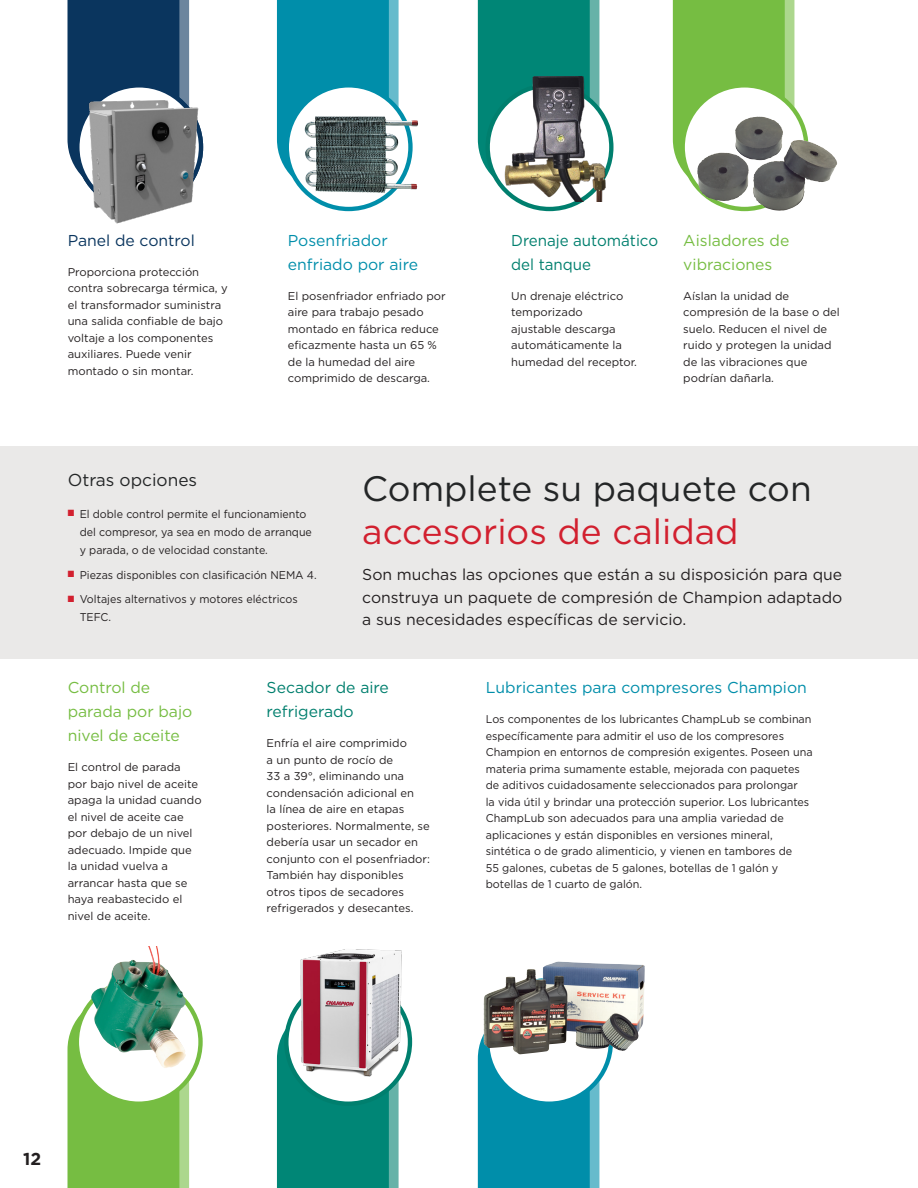
<style>
.page{position:relative;width:918px;height:1188px;background:#fff}
.page>*{position:absolute;margin:0;border:0;box-sizing:border-box;transform-origin:0 0}
.Top_Heading_24_-_for{font:35.25px/43.5px "Gotham";color:#242627}
.Heading_12{font:17.25px "Gotham";color:#242627}
.t1{font:700 17.25px "Gotham";color:#231f20}
.Body_Text_11_-_Main{font:15.75px/22.5px "Gotham";color:#231f20;text-align:justify}
.Body_Text_11_-_Main-2{font:15.75px/24px "Gotham";color:#008eaa}
.Body_Text_11_-_Main-3{font:15.75px/24px "Gotham";color:#76bd42}
.Body_Text_11_-_Main-4{font:15.75px/24px "Gotham";color:#007f6e;scale:.96 1}
.Body_Text_11_-_Main-5{font:15.75px/24px "Gotham";color:#007f6e}
.Body_Text_11_-_Main-6{font:15.75px "Gotham";color:#0a355e}
.Body_Text_8_-_captio{font:11.25px/16.5px "Gotham";color:#231f20}
.Body_Text_8_-_captio-2{font:11.25px/16.5px "Gotham";color:#231f20;scale:.96 1}
.Body_Text_8_-_captio-3{font:11.25px/18px "Gotham";color:#231f20;scale:.95 1}
.Body_Text_11_-_Main-7{font:11.25px/16.5px "Gotham";color:#231f20}
.s1{color:#d2202f}
</style>
<div class="page">
<div style="left:0;top:447px;width:918px;height:212px;background:#eae9e8"></div>
<svg style="left:68px;top:0;width:121px;height:181px;background:#163e65"></svg>
<svg style="left:478px;top:0;width:121px;height:177px;background:#0b8b7b"></svg>
<svg style="left:488px;top:85px;width:123px;height:124px"></svg>
<div style="left:486px;top:83px;width:128px;height:128px;border:4px solid #007f6e;border-radius:50%"></div>
<svg style="left:673px;top:0;width:121px;height:193px;background:#7fc14e"></svg>
<svg style="left:683px;top:85px;width:123px;height:124px"></svg>
<div style="left:681px;top:83px;width:128px;height:128px;border:4px solid #76bd42;border-radius:50%"></div>
<svg style="left:68px;top:996px;width:121px;height:192px;background:#7fc14f"></svg>
<svg style="left:77px;top:980px;width:124px;height:124px"></svg>
<div style="left:75px;top:978px;width:128px;height:128px;border:4px solid #76bd42;border-radius:50%"></div>
<svg style="left:277px;top:0;width:122px;height:193px;background:#1296b0"></svg>
<svg style="left:287px;top:85px;width:123px;height:124px"></svg>
<div style="left:285px;top:83px;width:128px;height:128px;border:4px solid #008eaa;border-radius:50%"></div>
<svg style="left:277px;top:1011px;width:122px;height:177px;background:#0f8c7d"></svg>
<svg style="left:286px;top:980px;width:124px;height:124px"></svg>
<div style="left:284px;top:978px;width:128px;height:128px;border:4px solid #007f6e;border-radius:50%"></div>
<svg style="left:478px;top:1000px;width:121px;height:188px;background:#0d93ae"></svg>
<div style="left:487px;top:980px;width:124px;height:124px;background:#fff;border-radius:50%"></div>
<svg style="left:77px;top:85px;width:124px;height:124px"></svg>
<div style="left:75px;top:83px;width:128px;height:128px;border:4px solid #0a355e;border-radius:50%"></div>
<img style="left:111px;top:946px;width:47px;height:32px">
<img style="left:735px;top:117px;width:61px;height:47px">
<img style="left:305px;top:117px;width:112px;height:76px">
<img style="left:292px;top:949px;width:120px;height:140px">
<img style="left:484px;top:961px;width:161px;height:93px">
<img style="left:85px;top:96px;width:117px;height:128px">
<img style="left:493px;top:72px;width:121px;height:129px">
<p class="Body_Text_11_-_Main-6" style="left:68px;top:230px;width:129px">Panel de control</p>
<p class="Body_Text_8_-_captio" style="left:68px;top:263px;width:162px">Proporciona protección contra sobrecarga térmica, y el transformador suministra una salida confiable de bajo voltaje a los componentes auxiliares. Puede venir montado o sin montar.</p>
<p class="Body_Text_11_-_Main-2" style="left:288px;top:228px;width:132px">Posenfriador enfriado por aire</p>
<p class="Body_Text_8_-_captio" style="left:288px;top:287px;width:159px">El posenfriador enfriado por aire para trabajo pesado montado en fábrica reduce eficazmente hasta un 65 % de la humedad del aire comprimido de descarga.</p>
<p class="Body_Text_11_-_Main-4" style="left:511px;top:228px;width:154px">Drenaje automático del tanque</p>
<p class="Body_Text_8_-_captio" style="left:511px;top:287px;width:127px">Un drenaje eléctrico temporizado<br>ajustable descarga automáticamente la humedad del receptor.</p>
<p class="Body_Text_11_-_Main-3" style="left:683px;top:228px;width:108px">Aisladores de vibraciones</p>
<p class="Body_Text_8_-_captio" style="left:683px;top:287px;width:158px">Aíslan la unidad de compresión de la base o del suelo. Reducen el nivel de ruido y protegen la unidad de las vibraciones que podrían dañarla.</p>
<p class="Heading_12" style="left:68px;top:469px;width:131px">Otras opciones</p>
<p class="Body_Text_8_-_captio-3" style="left:80px;top:505px;width:246px;text-indent:-12px"><sup>■</sup> El doble control permite el funcionamiento del compresor, ya sea en modo de arranque y parada, o de velocidad constante.</p>
<p class="Body_Text_8_-_captio-3" style="left:68px;top:565px;width:264px"><sup>■</sup> Piezas disponibles con clasificación NEMA 4.</p>
<p class="Body_Text_8_-_captio-3" style="left:80px;top:590px;width:231px;text-indent:-12px"><sup>■</sup> Voltajes alternativos y motores eléctricos<br>TEFC.</p>
<p class="Top_Heading_24_-_for" style="left:362px;top:466px;width:451px">Complete su paquete con <span class="s1">accesorios de calidad</span></p>
<p class="Body_Text_11_-_Main" style="left:362px;top:563px;width:482px">Son muchas las opciones que están a su disposición para que construya un paquete de compresión de Champion adaptado a sus necesidades específicas de servicio.</p>
<p class="Body_Text_11_-_Main-3" style="left:68px;top:675px;width:126px">Control de parada por bajo nivel de aceite</p>
<p class="Body_Text_11_-_Main-7" style="left:68px;top:759px;width:135px">El control de parada por bajo nivel de aceite apaga la unidad cuando el nivel de aceite cae por debajo de un nivel adecuado. Impide que la unidad vuelva a arrancar hasta que se haya reabastecido el nivel de aceite.</p>
<p class="Body_Text_11_-_Main-5" style="left:267px;top:675px;width:124px">Secador de aire refrigerado</p>
<p class="Body_Text_8_-_captio" style="left:267px;top:735px;width:165px">Enfría el aire comprimido<br>a un punto de rocío de<br>33 a 39°, eliminando una condensación adicional en<br>la línea de aire en etapas posteriores. Normalmente, se debería usar un secador en conjunto con el posenfriador:<br>También hay disponibles otros tipos de secadores refrigerados y desecantes.</p>
<p class="Body_Text_11_-_Main-2" style="left:486px;top:675px;width:323px">Lubricantes para compresores Champion</p>
<p class="Body_Text_8_-_captio-2" style="left:486px;top:711px;width:342px">Los componentes de los lubricantes ChampLub se combinan específicamente para admitir el uso de los compresores Champion en entornos de compresión exigentes. Poseen una materia prima sumamente estable, mejorada con paquetes de aditivos cuidadosamente seleccionados para prolongar<br>la vida útil y brindar una protección superior. Los lubricantes ChampLub son adecuados para una amplia variedad de aplicaciones y están disponibles en versiones mineral, sintética o de grado alimenticio, y vienen en tambores de<br>55 galones, cubetas de 5 galones, botellas de 1 galón y botellas de 1 cuarto de galón.</p>
<h2 class="t1" style="left:23px;top:1147px;width:20px">12</h2>
</div>
